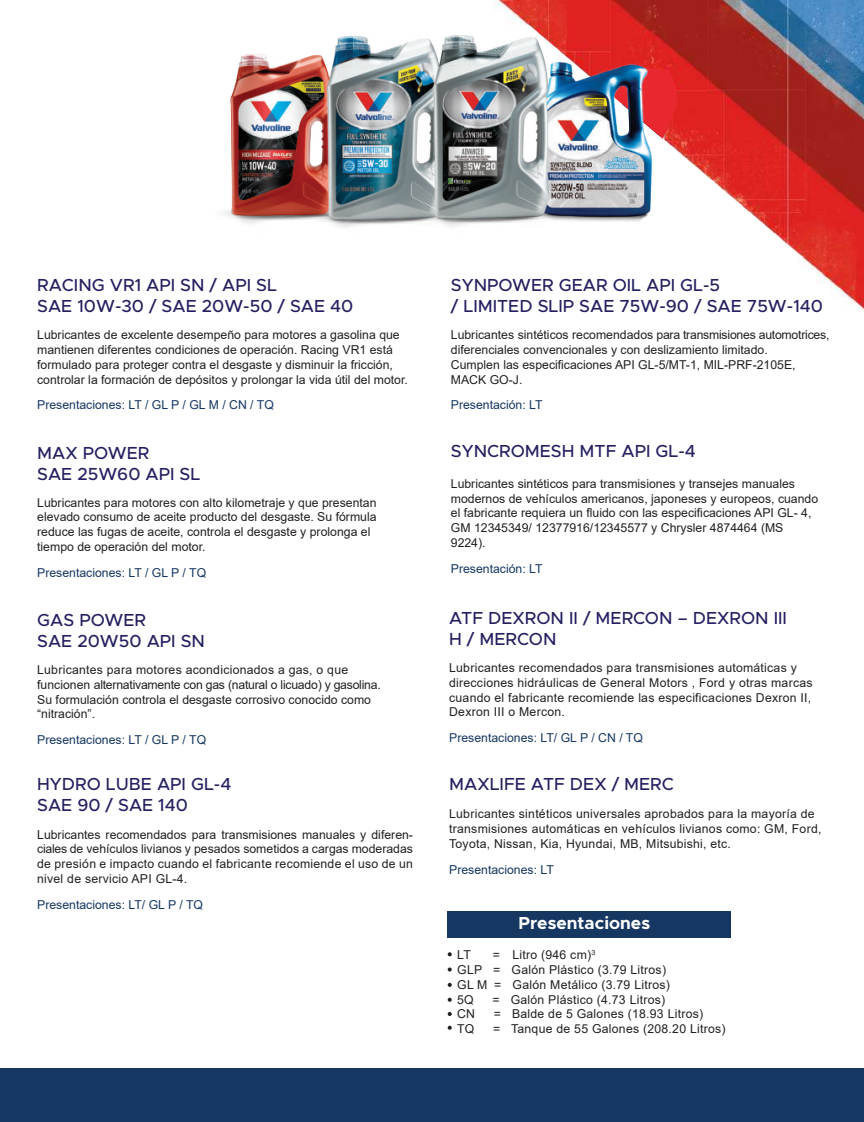
<style>
.page{position:relative;width:864px;height:1122px;background:#fff}
.page>*{position:absolute;margin:0;border:0;box-sizing:border-box;transform-origin:0 0}
.t1{font:500 17.5px/21px "Metropolis";color:#252161}
.t2{font:700 17.5px "Metropolis";color:#fff}
.t3{font:12.25px/14.7px "Arial";color:#231f20}
.t4{font:12.25px/14.7px "Arial";letter-spacing:.02em;color:#231f20}
.t5{font:12.25px "Arial";color:#163762}
</style>
<div class="page">
<div style="left:0;top:1067px;width:863px;height:54px;background:#163762"></div>
<img style="left:665px;top:0;width:198px;height:310px">
<svg style="left:665px;top:25px;width:133px;height:285px"></svg>
<svg style="left:665px;top:67px;width:12px;height:72px"></svg>
<img style="left:224px;top:0;width:441px;height:228px">
<div style="left:447px;top:910px;width:283px;height:27px;background:#163762"></div>
<svg style="left:447px;top:952px;width:4px;height:4px"></svg>
<svg style="left:447px;top:967px;width:4px;height:4px"></svg>
<svg style="left:447px;top:982px;width:4px;height:4px"></svg>
<svg style="left:447px;top:997px;width:4px;height:4px"></svg>
<svg style="left:447px;top:1025px;width:4px;height:4px"></svg>
<h1 class="t1" style="left:37px;top:275px;width:317px">RACING VR1 API SN / API SL<br>SAE 10W-30 / SAE 20W-50 / SAE 40</h1>
<p class="t3" style="left:37px;top:327px;width:372px">Lubricantes de excelente desempeño para motores a gasolina que mantienen diferentes condiciones de operación. Racing VR1 está formulado para proteger contra el desgaste y disminuir la fricción, controlar la formación de depósitos y prolongar la vida útil del motor.</p>
<p class="t5" style="left:37px;top:396px;width:238px">Presentaciones: LT / GL P / GL M / CN / TQ</p>
<h1 class="t1" style="left:37px;top:442px;width:164px">MAX POWER<br>SAE 25W60 API SL</h1>
<p class="t3" style="left:37px;top:494px;width:341px">Lubricantes para motores con alto kilometraje y que presentan elevado consumo de aceite producto del desgaste. Su fórmula reduce las fugas de aceite, controla el desgaste y prolonga el tiempo de operación del motor.</p>
<p class="t5" style="left:37px;top:563px;width:170px">Presentaciones: LT / GL P / TQ</p>
<h1 class="t1" style="left:37px;top:609px;width:169px">GAS POWER<br>SAE 20W50 API SN</h1>
<p class="t3" style="left:37px;top:662px;width:345px">Lubricantes para motores acondicionados a gas, o que funcionen alternativamente con gas (natural o licuado) y gasolina.<br>Su formulación controla el desgaste corrosivo conocido como “nitración”.</p>
<p class="t5" style="left:37px;top:731px;width:170px">Presentaciones: LT / GL P / TQ</p>
<h1 class="t1" style="left:37px;top:773px;width:196px">HYDRO LUBE API GL-4<br>SAE 90 / SAE 140</h1>
<p class="t3" style="left:37px;top:826px;width:377px;text-align:justify">Lubricantes recomendados para transmisiones manuales y diferen&shy;ciales de vehículos livianos y pesados sometidos a cargas moderadas de presión e impacto cuando el fabricante recomiende el uso de un nivel de servicio API GL-4.</p>
<p class="t5" style="left:37px;top:895px;width:167px">Presentaciones: LT/ GL P / TQ</p>
<h1 class="t1" style="left:450px;top:275px;width:373px">SYNPOWER GEAR OIL API GL-5<br>/ LIMITED SLIP SAE 75W-90 / SAE 75W-140</h1>
<p class="t3" style="left:450px;top:327px;width:380px">Lubricantes sintéticos recomendados para transmisiones automotrices, diferenciales convencionales y con deslizamiento limitado.<br>Cumplen las especificaciones API GL-5/MT-1, MIL-PRF-2105E, MACK GO-J.</p>
<p class="t5" style="left:450px;top:396px;width:93px">Presentación: LT</p>
<h1 class="t1" style="left:450px;top:441px;width:246px">SYNCROMESH MTF API GL-4</h1>
<p class="t3" style="left:450px;top:476px;width:368px">Lubricantes sintéticos para transmisiones y transejes manuales modernos de vehículos americanos, japoneses y europeos, cuando el fabricante requiera un fluido con las especificaciones API GL- 4, GM 12345349/ 12377916/12345577 y Chrysler 4874464 (MS 9224).</p>
<p class="t5" style="left:450px;top:559px;width:93px">Presentación: LT</p>
<h1 class="t1" style="left:449px;top:607px;width:339px">ATF DEXRON II / MERCON – DEXRON III<br>H / MERCON</h1>
<p class="t4" style="left:449px;top:660px;width:365px">Lubricantes recomendados para transmisiones automáticas y direcciones hidráulicas de General Motors , Ford y otras marcas cuando el fabricante recomiende las especificaciones Dexron II, Dexron III o Mercon.</p>
<p class="t5" style="left:449px;top:729px;width:195px">Presentaciones: LT/ GL P / CN / TQ</p>
<h1 class="t1" style="left:449px;top:773px;width:226px">MAXLIFE ATF DEX / MERC</h1>
<p class="t4" style="left:449px;top:806px;width:373px">Lubricantes sintéticos universales aprobados para la mayoría de transmisiones automáticas en vehículos livianos como: GM, Ford,<br>Toyota, Nissan, Kia, Hyundai, MB, Mitsubishi, etc.</p>
<p class="t5" style="left:449px;top:860px;width:106px">Presentaciones: LT</p>
<h1 class="t2" style="left:518px;top:911px;width:133px">Presentaciones</h1>
<p class="t4" style="left:457px;top:947px;width:214px;text-indent:36px">= Litro (946 cm)<sup>3<br></sup>GLP = Galón Plástico (3.79 Litros)<br>GL M = Galón Metálico (3.79 Litros)<br>5Q</p>
<p class="t3" style="left:457px;top:947px;width:15px">LT</p>
<p class="t4" style="left:492px;top:991px;width:174px">= Galón Plástico (4.73 Litros)</p>
<p class="t3" style="left:457px;top:1006px;width:19px">CN</p>
<p class="t4" style="left:493px;top:1006px;width:211px">= Balde de 5 Galones (18.93 Litros)</p>
<p class="t3" style="left:457px;top:1020px;width:19px">TQ</p>
<p class="t4" style="left:493px;top:1020px;width:234px">= Tanque de 55 Galones (208.20 Litros)</p>
</div>
